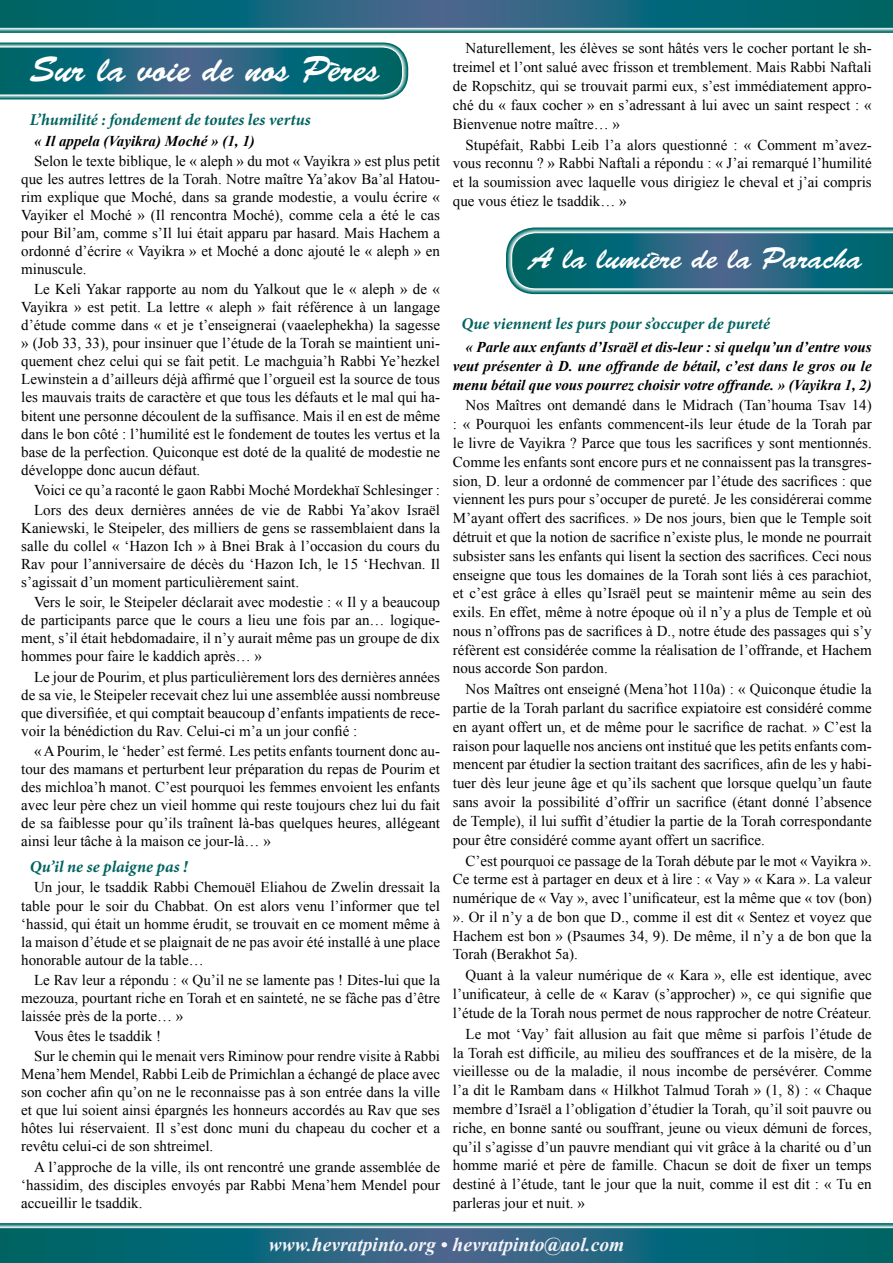
<style>
.page{position:relative;width:893px;height:1263px;background:#fff}
.page>*{position:absolute;margin:0;border:0;box-sizing:border-box;transform-origin:0 0}
.t1{font:36px "Brush Script Std";color:#fff}
.t2{font:30px "Brush Script Std";color:#fff}
.t3{font:italic 700 19.5px "Times New Roman";color:#f4f3f8}
.t4{font:italic 700 16.5px "Minion Pro";color:#00635f}
.t5{font:15px/18px "Times New Roman";color:#000;text-align:justify}
.t6{font:italic 700 15px/18.8px "Times New Roman";color:#000;text-align:justify}
</style>
<div class="page">
<svg style="left:0;top:0;width:893px;height:33px;background:#247180"></svg>
<svg style="left:0;top:43px;width:408px;height:56px;background:#2a7584"></svg>
<svg style="left:506px;top:227px;width:387px;height:67px;background:#2d7685"></svg>
<svg style="left:0;top:1223px;width:893px;height:40px;background:#226f7f"></svg>
<h1 class="t1" style="left:30px;top:49px;width:351px">Sur la voie de nos Pères</h1>
<p class="t4" style="left:30px;top:108px;width:283px">L’humilité : fondement de toutes les vertus</p>
<p class="t6" style="left:34px;top:131px;width:222px">« Il appela (Vayikra) Moché » (1, 1)</p>
<p class="t5" style="left:21px;top:151px;width:420px;text-indent:13px">Selon le texte biblique, le « aleph » du mot « Vayikra » est plus petit que les autres lettres de la Torah. Notre maître Ya’akov Ba’al Hatou&shy;rim explique que Moché, dans sa grande modestie, a voulu écrire « Vayiker el Moché » (Il rencontra Moché), comme cela a été le cas pour Bil’am, comme s’Il lui était apparu par hasard. Mais Hachem a ordonné d’écrire « Vayikra » et Moché a donc ajouté le « aleph » en minuscule.</p>
<p class="t5" style="left:21px;top:280px;width:420px;text-indent:13px">Le Keli Yakar rapporte au nom du Yalkout que le « aleph » de « Vayikra » est petit. La lettre « aleph » fait référence à un langage d’étude comme dans « et je t’enseignerai (vaaelephekha) la sagesse » (Job 33, 33), pour insinuer que l’étude de la Torah se maintient uni&shy;quement chez celui qui se fait petit. Le machguia’h Rabbi Ye’hezkel Lewinstein a d’ailleurs déjà affirmé que l’orgueil est la source de tous les mauvais traits de caractère et que tous les défauts et le mal qui ha&shy;bitent une personne découlent de la suffisance. Mais il en est de même dans le bon côté : l’humilité est le fondement de toutes les vertus et la base de la perfection. Quiconque est doté de la qualité de modestie ne développe donc aucun défaut.</p>
<p class="t5" style="left:34px;top:479px;width:408px;line-height:20.1px">Voici ce qu’a raconté le gaon Rabbi Moché Mordekhaï Schlesinger :<br>Lors des deux dernières années de vie de Rabbi Ya’akov Israël</p>
<p class="t5" style="left:21px;top:519px;width:420px">Kaniewski, le Steipeler, des milliers de gens se rassemblaient dans la salle du collel « ‘Hazon Ich » à Bnei Brak à l’occasion du cours du Rav pour l’anniversaire de décès du ‘Hazon Ich, le 15 ‘Hechvan. Il s’agissait d’un moment particulièrement saint.</p>
<p class="t5" style="left:21px;top:593px;width:420px;text-indent:13px">Vers le soir, le Steipeler déclarait avec modestie : « Il y a beaucoup de participants parce que le cours a lieu une fois par an… logique&shy;ment, s’il était hebdomadaire, il n’y aurait même pas un groupe de dix hommes pour faire le kaddich après… »</p>
<p class="t5" style="left:21px;top:667px;width:420px;text-indent:13px">Le jour de Pourim, et plus particulièrement lors des dernières années de sa vie, le Steipeler recevait chez lui une assemblée aussi nombreuse que diversifiée, et qui comptait beaucoup d’enfants impatients de rece&shy;voir la bénédiction du Rav. Celui-ci m’a un jour confié :</p>
<p class="t5" style="left:21px;top:742px;width:420px;text-indent:13px">« A Pourim, le ‘heder’ est fermé. Les petits enfants tournent donc au&shy;tour des mamans et perturbent leur préparation du repas de Pourim et des michloa’h manot. C’est pourquoi les femmes envoient les enfants avec leur père chez un vieil homme qui reste toujours chez lui du fait de sa faiblesse pour qu’ils traînent là-bas quelques heures, allégeant ainsi leur tâche à la maison ce jour-là… »</p>
<p class="t4" style="left:30px;top:855px;width:159px">Qu’il ne se plaigne pas !</p>
<p class="t5" style="left:21px;top:878px;width:420px;text-indent:13px">Un jour, le tsaddik Rabbi Chemouël Eliahou de Zwelin dressait la table pour le soir du Chabbat. On est alors venu l’informer que tel ‘hassid, qui était un homme érudit, se trouvait en ce moment même à la maison d’étude et se plaignait de ne pas avoir été installé à une place honorable autour de la table…</p>
<p class="t5" style="left:21px;top:970px;width:420px;text-indent:13px">Le Rav leur a répondu : « Qu’il ne se lamente pas ! Dites-lui que la mezouza, pourtant riche en Torah et en sainteté, ne se fâche pas d’être laissée près de la porte… »</p>
<p class="t5" style="left:34px;top:1026px;width:408px;line-height:20.1px">Vous êtes le tsaddik !<br>Sur le chemin qui le menait vers Riminow pour rendre visite à Rabbi</p>
<p class="t5" style="left:21px;top:1065px;width:420px">Mena’hem Mendel, Rabbi Leib de Primichlan a échangé de place avec son cocher afin qu’on ne le reconnaisse pas à son entrée dans la ville et que lui soient ainsi épargnés les honneurs accordés au Rav que ses hôtes lui réservaient. Il s’est donc muni du chapeau du cocher et a revêtu celui-ci de son shtreimel.</p>
<p class="t5" style="left:21px;top:1157px;width:420px;text-indent:13px">A l’approche de la ville, ils ont rencontré une grande assemblée de ‘hassidim, des disciples envoyés par Rabbi Mena’hem Mendel pour accueillir le tsaddik.</p>
<p class="t5" style="left:453px;top:38px;width:420px;line-height:18.9px;text-indent:13px">Naturellement, les élèves se sont hâtés vers le cocher portant le sh&shy;treimel et l’ont salué avec frisson et tremblement. Mais Rabbi Naftali de Ropschitz, qui se trouvait parmi eux, s’est immédiatement appro&shy;ché du « faux cocher » en s’adressant à lui avec un saint respect : « Bienvenue notre maître… »</p>
<p class="t5" style="left:453px;top:135px;width:420px;line-height:18.9px;text-indent:13px">Stupéfait, Rabbi Leib l’a alors questionné : « Comment m’avez&shy;vous reconnu ? » Rabbi Naftali a répondu : « J’ai remarqué l’humilité et la soumission avec laquelle vous dirigiez le cheval et j’ai compris que vous étiez le tsaddik… »</p>
<h2 class="t2" style="left:529px;top:241px;width:334px">A la lumière de la Paracha</h2>
<p class="t4" style="left:461px;top:312px;width:310px">Que viennent les purs pour s’occuper de pureté</p>
<p class="t6" style="left:453px;top:337px;width:420px;text-indent:13px">« Parle aux enfants d’Israël et dis-leur : si quelqu’un d’entre vous veut présenter à D. une offrande de bétail, c’est dans le gros ou le menu bétail que vous pourrez choisir votre offrande. » (Vayikra 1, 2)</p>
<p class="t5" style="left:453px;top:396px;width:420px;line-height:18.8px;text-indent:13px">Nos Maîtres ont demandé dans le Midrach (Tan’houma Tsav 14) : « Pourquoi les enfants commencent-ils leur étude de la Torah par le livre de Vayikra ? Parce que tous les sacrifices y sont mentionnés.<br>Comme les enfants sont encore purs et ne connaissent pas la transgres&shy;sion, D. leur a ordonné de commencer par l’étude des sacrifices : que viennent les purs pour s’occuper de pureté. Je les considérerai comme M’ayant offert des sacrifices. » De nos jours, bien que le Temple soit détruit et que la notion de sacrifice n’existe plus, le monde ne pourrait subsister sans les enfants qui lisent la section des sacrifices. Ceci nous enseigne que tous les domaines de la Torah sont liés à ces parachiot, et c’est grâce à elles qu’Israël peut se maintenir même au sein des exils. En effet, même à notre époque où il n’y a plus de Temple et où nous n’offrons pas de sacrifices à D., notre étude des passages qui s’y réfèrent est considérée comme la réalisation de l’offrande, et Hachem nous accorde Son pardon.</p>
<p class="t5" style="left:453px;top:680px;width:420px;line-height:18.8px;text-indent:13px">Nos Maîtres ont enseigné (Mena’hot 110a) : « Quiconque étudie la partie de la Torah parlant du sacrifice expiatoire est considéré comme en ayant offert un, et de même pour le sacrifice de rachat. » C’est la raison pour laquelle nos anciens ont institué que les petits enfants com&shy;mencent par étudier la section traitant des sacrifices, afin de les y habi&shy;tuer dès leur jeune âge et qu’ils sachent que lorsque quelqu’un faute sans avoir la possibilité d’offrir un sacrifice (étant donné l’absence de Temple), il lui suffit d’étudier la partie de la Torah correspondante pour être considéré comme ayant offert un sacrifice.</p>
<p class="t5" style="left:453px;top:851px;width:420px;line-height:18.8px;text-indent:13px">C’est pourquoi ce passage de la Torah débute par le mot « Vayikra ».<br>Ce terme est à partager en deux et à lire : « Vay » « Kara ». La valeur numérique de « Vay », avec l’unificateur, est la même que « tov (bon) ». Or il n’y a de bon que D., comme il est dit « Sentez et voyez que Hachem est bon » (Psaumes 34, 9). De même, il n’y a de bon que la Torah (Berakhot 5a).</p>
<p class="t5" style="left:453px;top:966px;width:420px;line-height:18.8px;text-indent:13px">Quant à la valeur numérique de « Kara », elle est identique, avec l’unificateur, à celle de « Karav (s’approcher) », ce qui signifie que l’étude de la Torah nous permet de nous rapprocher de notre Créateur.</p>
<p class="t5" style="left:453px;top:1024px;width:420px;line-height:18.8px;text-indent:13px">Le mot ‘Vay’ fait allusion au fait que même si parfois l’étude de la Torah est difficile, au milieu des souffrances et de la misère, de la vieillesse ou de la maladie, il nous incombe de persévérer. Comme l’a dit le Rambam dans « Hilkhot Talmud Torah » (1, 8) : « Chaque membre d’Israël a l’obligation d’étudier la Torah, qu’il soit pauvre ou riche, en bonne santé ou souffrant, jeune ou vieux démuni de forces, qu’il s’agisse d’un pauvre mendiant qui vit grâce à la charité ou d’un homme marié et père de famille. Chacun se doit de fixer un temps destiné à l’étude, tant le jour que la nuit, comme il est dit : « Tu en parleras jour et nuit. »</p>
<h3 class="t3" style="left:269px;top:1231px;width:357px">www.hevratpinto.org • hevratpinto@aol.com</h3>
</div>
